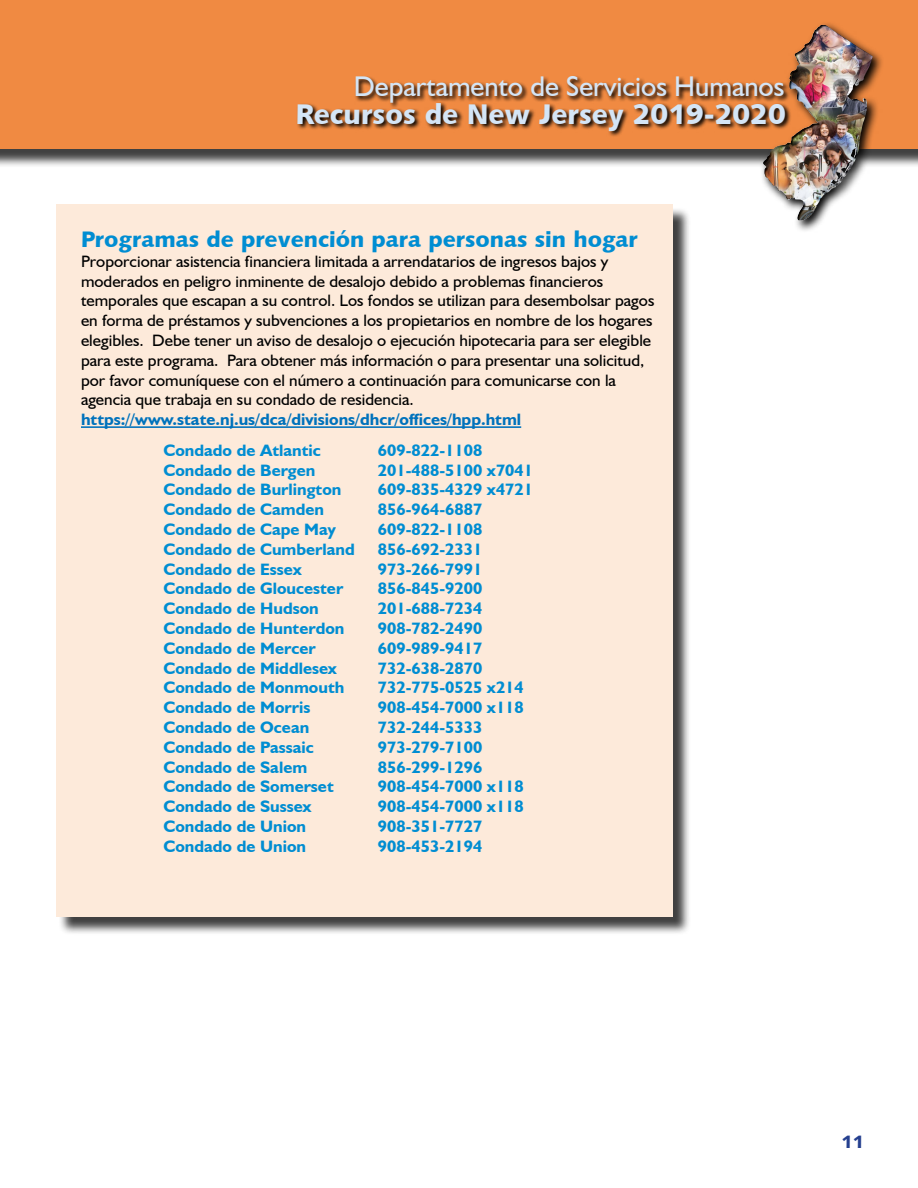
<style>
.page{position:relative;width:918px;height:1188px;background:#fff}
.page>*{position:absolute;margin:0;border:0;box-sizing:border-box;transform-origin:0 0}
.t1{font:28.5px "Humanst 521 BT";color:#d4e5f6}
.t2{font:28.5px "Humanist 531 BT Black A";color:#d4e5f6}
.t3{font:22.5px "Humanist 531 BT Black A";color:#008dd2}
.t4{font:18px "Humanist 531 BT Black A";color:#25408f}
.t5{font:700 16.5px "Humanst 521 BT";color:#008dd2}
.t6{font:16.5px/19.8px "Humanst 521 BT";color:#000}
.t7{font:700 16.5px "Humanst 521 BT";color:#0072bc}
</style>
<div class="page">
<div style="left:0;top:0;width:918px;height:168px;background:#000;opacity:.75"></div>
<div style="left:0;top:0;width:918px;height:149px;background:#f08a42"></div>
<img style="left:760px;top:23px;width:124px;height:208px">
<img style="left:803px;top:25px;width:18px;height:23px">
<svg style="left:297px;top:102px;width:495px;height:35px"></svg>
<svg style="left:354px;top:75px;width:436px;height:34px"></svg>
<div style="left:58px;top:207px;width:633px;height:729px;background:#000;opacity:.75"></div>
<div style="left:56px;top:205px;width:617px;height:712px;background:#fdeada"></div>
<hr style="left:81px;top:426px;width:440px;height:2px;background:#0072bc">
<h1 class="t1" style="left:354px;top:69px;width:432px">Departamento de Servicios Humanos</h1>
<h1 class="t2" style="left:296px;top:96px;width:492px">Recursos de New Jersey 2019-2020</h1>
<h2 class="t3" style="left:81px;top:225px;width:558px">Programas de prevención para personas sin hogar</h2>
<p class="t6" style="left:81px;top:251px;width:575px">Proporcionar asistencia financiera limitada a arrendatarios de ingresos bajos y moderados en peligro inminente de desalojo debido a problemas financieros temporales que escapan a su control. Los fondos se utilizan para desembolsar pagos en forma de préstamos y subvenciones a los propietarios en nombre de los hogares elegibles. Debe tener un aviso de desalojo o ejecución hipotecaria para ser elegible para este programa. Para obtener más información o para presentar una solicitud, por favor comuníquese con el número a continuación para comunicarse con la agencia que trabaja en su condado de residencia.</p>
<p class="t7" style="left:81px;top:409px;width:442px">https://www.state.nj.us/dca/divisions/dhcr/offices/hpp.html</p>
<p class="t5" style="left:163px;top:440px;width:159px">Condado de Atlantic</p>
<p class="t5" style="left:378px;top:440px;width:106px">609-822-1108</p>
<p class="t5" style="left:163px;top:460px;width:154px">Condado de Bergen</p>
<p class="t5" style="left:378px;top:460px;width:157px">201-488-5100 x7041</p>
<p class="t5" style="left:163px;top:480px;width:179px">Condado de Burlington</p>
<p class="t5" style="left:378px;top:480px;width:157px">609-835-4329 x4721</p>
<p class="t5" style="left:163px;top:499px;width:162px">Condado de Camden</p>
<p class="t5" style="left:378px;top:499px;width:106px">856-964-6887</p>
<p class="t5" style="left:163px;top:519px;width:174px">Condado de Cape May</p>
<p class="t5" style="left:378px;top:519px;width:106px">609-822-1108</p>
<p class="t5" style="left:163px;top:539px;width:193px">Condado de Cumberland</p>
<p class="t5" style="left:378px;top:539px;width:106px">856-692-2331</p>
<p class="t5" style="left:163px;top:559px;width:140px">Condado de Essex</p>
<p class="t5" style="left:378px;top:559px;width:106px">973-266-7991</p>
<p class="t5" style="left:163px;top:579px;width:181px">Condado de Gloucester</p>
<p class="t5" style="left:378px;top:579px;width:106px">856-845-9200</p>
<p class="t5" style="left:163px;top:598px;width:157px">Condado de Hudson</p>
<p class="t5" style="left:378px;top:598px;width:106px">201-688-7234</p>
<p class="t5" style="left:163px;top:618px;width:182px">Condado de Hunterdon</p>
<p class="t5" style="left:378px;top:618px;width:106px">908-782-2490</p>
<p class="t5" style="left:163px;top:638px;width:154px">Condado de Mercer</p>
<p class="t5" style="left:378px;top:638px;width:106px">609-989-9417</p>
<p class="t5" style="left:163px;top:658px;width:175px">Condado de Middlesex</p>
<p class="t5" style="left:378px;top:658px;width:106px">732-638-2870</p>
<p class="t5" style="left:163px;top:678px;width:182px">Condado de Monmouth</p>
<p class="t5" style="left:378px;top:678px;width:147px">732-775-0525 x214</p>
<p class="t5" style="left:163px;top:697px;width:148px">Condado de Morris</p>
<p class="t5" style="left:378px;top:697px;width:147px">908-454-7000 x118</p>
<p class="t5" style="left:163px;top:717px;width:147px">Condado de Ocean</p>
<p class="t5" style="left:378px;top:717px;width:106px">732-244-5333</p>
<p class="t5" style="left:163px;top:737px;width:152px">Condado de Passaic</p>
<p class="t5" style="left:378px;top:737px;width:106px">973-279-7100</p>
<p class="t5" style="left:163px;top:757px;width:145px">Condado de Salem</p>
<p class="t5" style="left:378px;top:757px;width:106px">856-299-1296</p>
<p class="t5" style="left:163px;top:777px;width:172px">Condado de Somerset</p>
<p class="t5" style="left:378px;top:777px;width:147px">908-454-7000 x118</p>
<p class="t5" style="left:163px;top:796px;width:150px">Condado de Sussex</p>
<p class="t5" style="left:378px;top:796px;width:147px">908-454-7000 x118</p>
<p class="t5" style="left:163px;top:816px;width:144px">Condado de Union</p>
<p class="t5" style="left:378px;top:816px;width:106px">908-351-7727</p>
<p class="t5" style="left:163px;top:836px;width:144px">Condado de Union</p>
<p class="t5" style="left:378px;top:836px;width:106px">908-453-2194</p>
<p class="t4" style="left:842px;top:1130px;width:24px">11</p>
</div>
